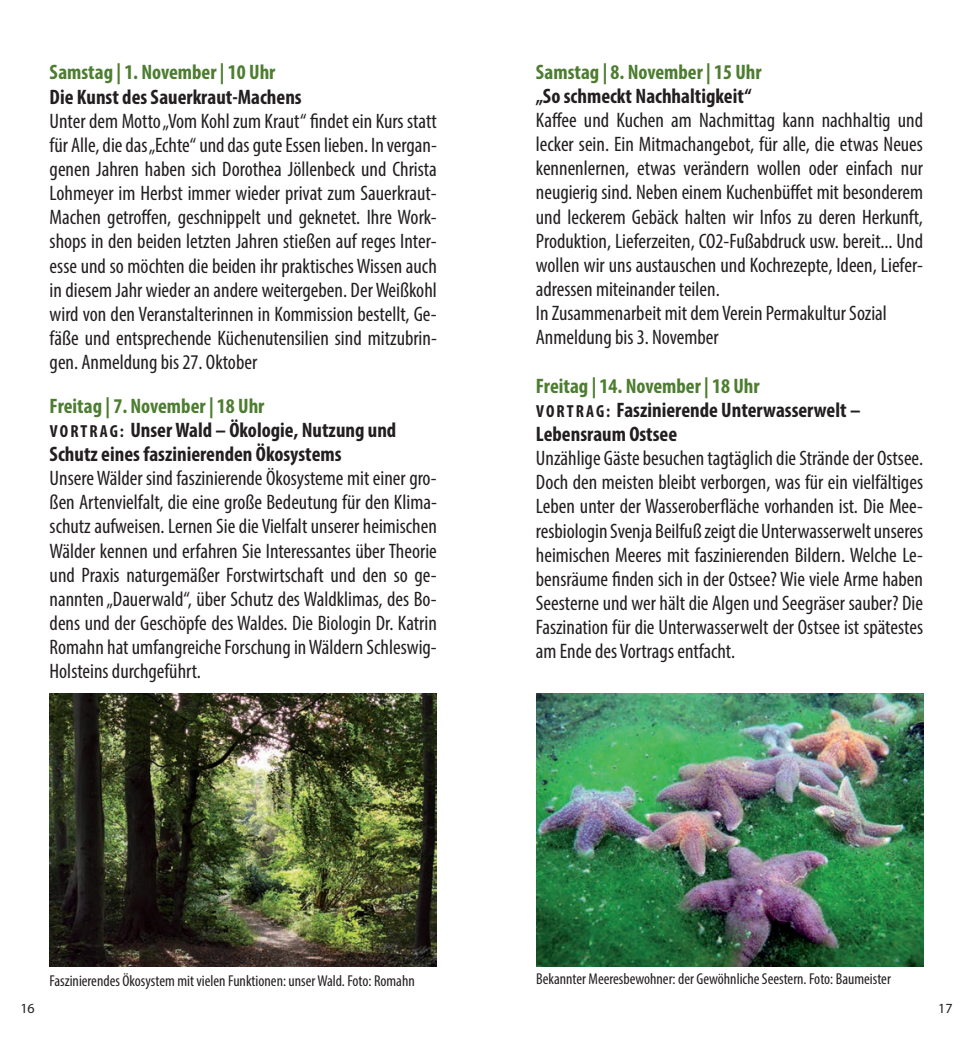
<style>
.page{position:relative;width:973px;height:1042px;background:#fff}
.page>*{position:absolute;margin:0;border:0;box-sizing:border-box;transform-origin:0 0}
.t1{font:condensed 21px/24.2px "Myriad Pro";color:#231f20;text-align:justify}
.t2{font:700 condensed 21px/24.2px "Myriad Pro";color:#231f20}
.t3{font:700 condensed 21px "Myriad Pro";color:#4d7d30}
.t4{font:condensed 15.75px "Myriad Pro";color:#231f20}
.t5{font:14px "Myriad Pro";color:#231f20}
.s1{color:#4d7d30}
.s2{font-size:17.5px}
</style>
<div class="page">
<img style="left:50px;top:693px;width:387px;height:273px">
<img style="left:536px;top:693px;width:387px;height:273px">
<p class="t3" style="left:50px;top:59px;width:227px">Samstag | 1. November | 10 Uhr</p>
<p class="t2" style="left:50px;top:84px;width:253px">Die Kunst des Sauerkraut-Machens</p>
<p class="t1" style="left:50px;top:108px;width:388px">Unter dem Motto „Vom Kohl zum Kraut“ findet ein Kurs statt für Alle, die das „Echte“ und das gute Essen lieben. In vergan&shy;genen Jahren haben sich Dorothea Jöllenbeck und Christa Lohmeyer im Herbst immer wieder privat zum Sauerkraut-Machen getroffen, geschnippelt und geknetet. Ihre Work&shy;shops in den beiden letzten Jahren stießen auf reges Inter&shy;esse und so möchten die beiden ihr praktisches Wissen auch in diesem Jahr wieder an andere weitergeben. Der Weißkohl wird von den Veranstalterinnen in Kommission bestellt, Ge&shy;fäße und entsprechende Küchenutensilien sind mitzubrin&shy;gen. Anmeldung bis 27. Oktober</p>
<p class="t2" style="left:50px;top:393px;width:348px"><span class="s1">Freitag | 7. November | 18 Uhr<br></span><span class="s2">VORTRAG:</span> Unser Wald – Ökologie, Nutzung und<br>Schutz eines faszinierenden Ökosystems</p>
<p class="t1" style="left:50px;top:466px;width:388px">Unsere Wälder sind faszinierende Ökosysteme mit einer gro&shy;ßen Artenvielfalt, die eine große Bedeutung für den Klima&shy;schutz aufweisen. Lernen Sie die Vielfalt unserer heimischen Wälder kennen und erfahren Sie Interessantes über Theorie und Praxis naturgemäßer Forstwirtschaft und den so ge&shy;nannten „Dauerwald“, über Schutz des Waldklimas, des Bo&shy;dens und der Geschöpfe des Waldes. Die Biologin Dr. Katrin Romahn hat umfangreiche Forschung in Wäldern Schleswig-Holsteins durchgeführt.</p>
<p class="t3" style="left:535px;top:58px;width:227px">Samstag | 8. November | 15 Uhr</p>
<p class="t2" style="left:535px;top:83px;width:217px">„So schmeckt Nachhaltigkeit“</p>
<p class="t1" style="left:535px;top:108px;width:388px;text-align:left">Kaffee und Kuchen am Nachmittag kann nachhaltig und lecker sein. Ein Mitmachangebot, für alle, die etwas Neues kennenlernen, etwas verändern wollen oder einfach nur neugierig sind. Neben einem Kuchenbüffet mit besonderem und leckerem Gebäck halten wir Infos zu deren Herkunft, Produktion, Lieferzeiten, CO2-Fußabdruck usw. bereit... Und wollen wir uns austauschen und Kochrezepte, Ideen, Liefer&shy;adressen miteinander teilen.<br>In Zusammenarbeit mit dem Verein Permakultur Sozial Anmeldung bis 3. November</p>
<p class="t2" style="left:535px;top:373px;width:326px"><span class="s1">Freitag | 14. November | 18 Uhr<br></span><span class="s2">VORTRAG:</span> Faszinierende Unterwasserwelt –<br>Lebensraum Ostsee</p>
<p class="t1" style="left:535px;top:446px;width:388px">Unzählige Gäste besuchen tagtäglich die Strände der Ostsee.<br>Doch den meisten bleibt verborgen, was für ein vielfältiges Leben unter der Wasseroberfläche vorhanden ist. Die Mee&shy;resbiologin Svenja Beilfuß zeigt die Unterwasserwelt unseres heimischen Meeres mit faszinierenden Bildern. Welche Le&shy;bensräume finden sich in der Ostsee? Wie viele Arme haben Seesterne und wer hält die Algen und Seegräser sauber? Die Faszination für die Unterwasserwelt der Ostsee ist spätestes am Ende des Vortrags entfacht.</p>
<p class="t4" style="left:50px;top:971px;width:366px">Faszinierendes Ökosystem mit vielen Funktionen: unser Wald. Foto: Romahn</p>
<p class="t4" style="left:536px;top:969px;width:356px">Bekannter Meeresbewohner: der Gewöhnliche Seestern. Foto: Baumeister</p>
<p class="t5" style="left:20px;top:999px;width:16px">16</p>
<p class="t5" style="left:938px;top:999px;width:16px">17</p>
</div>
